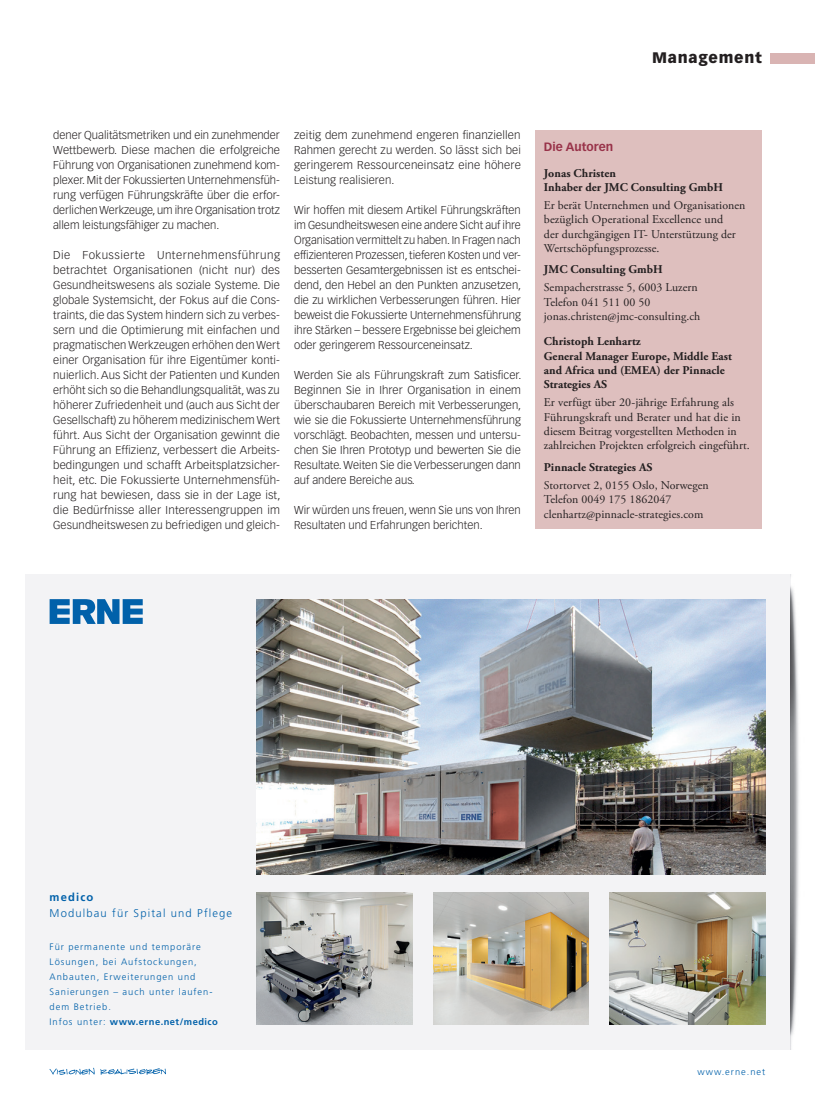
<style>
.page{position:relative;width:815px;height:1099px;background:#fff}
.page>*{position:absolute;margin:0;border:0;box-sizing:border-box;transform-origin:0 0}
.t1{font:900 15px "Vectora LT Std";letter-spacing:.05em;color:#231f20}
.t2{font:11.88px/14.4px "Adobe Garamond Pro";letter-spacing:.005em;color:#231f20}
.t3{font:700 11.88px/14.4px "Adobe Garamond Pro";letter-spacing:.005em;color:#231f20}
.t4{font:700 11.88px "Vectora LT Std";color:#983249}
.t5{font:300 11.25px/15px "Vectora LT Std";color:#231f20;text-align:justify}
.t6{font:300 11.25px "Frutiger";letter-spacing:.1em;color:#0161aa}
.t7{font:700 11.25px "Frutiger";letter-spacing:.1em;color:#0161aa}
.t8{font:300 9.38px/15px "Frutiger";letter-spacing:.1em;color:#0161aa}
.s1{font-weight:700}
</style>
<div class="page">
<div style="left:770px;top:53px;width:45px;height:10px;background:#d9b4b3"></div>
<div style="left:535px;top:130px;width:227px;height:399px;background:#debfbe"></div>
<div style="left:25px;top:574px;width:765px;height:475px;background:#f3f3f5"></div>
<svg style="left:50px;top:599px;width:93px;height:25px"></svg>
<svg style="left:50px;top:1067px;width:116px;height:7px"></svg>
<img style="left:257px;top:599px;width:508px;height:275px">
<img style="left:257px;top:892px;width:155px;height:132px">
<img style="left:433px;top:892px;width:156px;height:132px">
<img style="left:609px;top:892px;width:156px;height:132px">
<img style="left:790px;top:574px;width:9px;height:475px">
<h1 class="t1" style="left:652px;top:49px;width:111px">Management</h1>
<p class="t5" style="left:53px;top:128px;width:228px">dener Qualitätsmetriken und ein zunehmender Wettbewerb. Diese machen die erfolgreiche Führung von Organisationen zunehmend kom&shy;plexer. Mit der Fokussierten Unternehmensfüh&shy;rung verfügen Führungskräfte über die erfor&shy;derlichen Werkzeuge, um ihre Organisation trotz allem leistungsfähiger zu machen.</p>
<p class="t5" style="left:53px;top:248px;width:229px">Die Fokussierte Unternehmensführung betrachtet Organisationen (nicht nur) des Gesundheitswesens als soziale Systeme. Die globale Systemsicht, der Fokus auf die Cons&shy;traints, die das System hindern sich zu verbes&shy;sern und die Optimierung mit einfachen und pragmatischen Werkzeugen erhöhen den Wert einer Organisation für ihre Eigentümer konti&shy;nuierlich. Aus Sicht der Patienten und Kunden erhöht sich so die Behandlungsqualität, was zu höherer Zufriedenheit und (auch aus Sicht der Gesellschaft) zu höherem medizinischem Wert führt. Aus Sicht der Organisation gewinnt die Führung an Effizienz, verbessert die Arbeits&shy;bedingungen und schafft Arbeitsplatzsicher&shy;heit, etc. Die Fokussierte Unternehmensfüh&shy;rung hat bewiesen, dass sie in der Lage ist, die Bedürfnisse aller Interessengruppen im Gesundheitswesen zu befriedigen und gleich-</p>
<p class="t5" style="left:294px;top:128px;width:228px">zeitig dem zunehmend engeren finanziellen Rahmen gerecht zu werden. So lässt sich bei geringerem Ressourceneinsatz eine höhere Leistung realisieren.</p>
<p class="t5" style="left:294px;top:203px;width:229px">Wir hoffen mit diesem Artikel Führungskräften im Gesundheitswesen eine andere Sicht auf ihre Organisation vermittelt zu haben. In Fragen nach effizienteren Prozessen, tieferen Kosten und ver&shy;besserten Gesamtergebnissen ist es entschei&shy;dend, den Hebel an den Punkten anzusetzen, die zu wirklichen Verbesserungen führen. Hier beweist die Fokussierte Unternehmensführung ihre Stärken – bessere Ergebnisse bei gleichem oder geringerem Ressourceneinsatz.</p>
<p class="t5" style="left:294px;top:368px;width:229px">Werden Sie als Führungskraft zum Satisficer.<br>Beginnen Sie in Ihrer Organisation in einem überschaubaren Bereich mit Verbesserungen, wie sie die Fokussierte Unternehmensführung vorschlägt. Beobachten, messen und untersu&shy;chen Sie Ihren Prototyp und bewerten Sie die Resultate. Weiten Sie die Verbesserungen dann auf andere Bereiche aus.</p>
<p class="t5" style="left:294px;top:503px;width:228px">Wir würden uns freuen, wenn Sie uns von Ihren<br>Resultaten und Erfahrungen berichten.</p>
<p class="t4" style="left:544px;top:140px;width:71px">Die Autoren</p>
<p class="t3" style="left:544px;top:166px;width:181px">Jonas Christen<br>Inhaber der JMC Consulting GmbH</p>
<p class="t2" style="left:544px;top:198px;width:203px">Er berät Unternehmen und Organisationen bezüglich Operational Excellence und<br>der durchgängigen IT- Unterstützung der Wertschöpfungsprozesse.</p>
<p class="t3" style="left:544px;top:263px;width:120px">JMC Consulting GmbH</p>
<p class="t2" style="left:544px;top:281px;width:158px">Sempacherstrasse 5, 6003 Luzern<br>Telefon 041 511 00 50 jonas.christen@jmc-consulting.ch</p>
<p class="t3" style="left:544px;top:334px;width:190px">Christoph Lenhartz<br>General Manager Europe, Middle East and Africa und (EMEA) der Pinnacle<br>Strategies AS</p>
<p class="t2" style="left:544px;top:395px;width:207px">Er verfügt über 20-jährige Erfahrung als Führungskraft und Berater und hat die in diesem Beitrag vorgestellten Methoden in zahlreichen Projekten erfolgreich eingeführt.</p>
<p class="t3" style="left:544px;top:460px;width:110px">Pinnacle Strategies AS</p>
<p class="t2" style="left:544px;top:478px;width:166px">Stortorvet 2, 0155 Oslo, Norwegen<br>Telefon 0049 175 1862047 clenhartz@pinnacle-strategies.com</p>
<p class="t7" style="left:50px;top:890px;width:45px">medico</p>
<p class="t6" style="left:50px;top:907px;width:184px">Modulbau für Spital und Pflege</p>
<p class="t8" style="left:50px;top:938px;width:170px">Für permanente und temporäre<br>Lösungen, bei Aufstockungen,<br>Anbauten, Erweiterungen und<br>Sanierungen – auch unter laufen&shy;dem Betrieb.<br>Infos unter: <span class="s1">www.erne.net/medico</span></p>
<p class="t8" style="left:698px;top:1064px;width:69px">www.erne.net</p>
</div>
